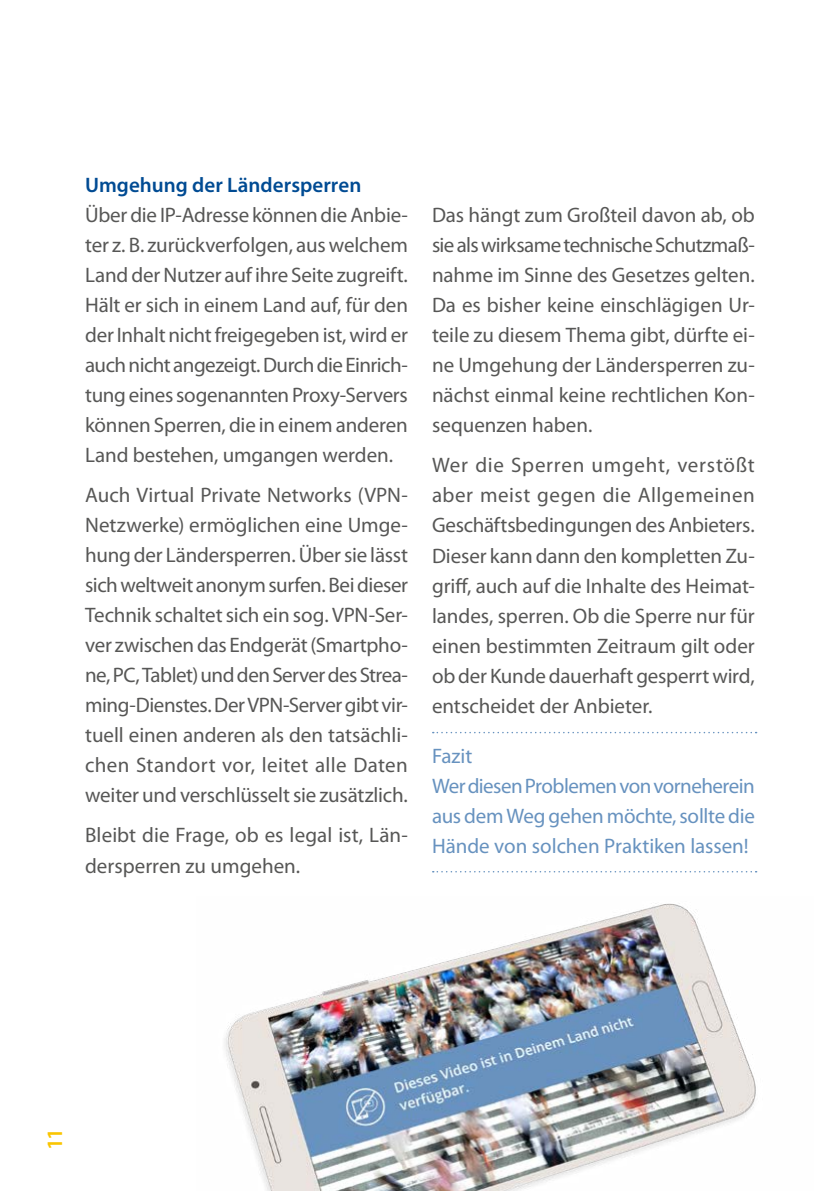
<style>
.page{position:relative;width:840px;height:1191px;background:#fff}
.page>*{position:absolute;margin:0;border:0;box-sizing:border-box;transform-origin:0 0}
.t1{font:600 22px "Myriad Pro";color:#fac502}
.t2{font:21px/30px "Myriad Pro";letter-spacing:-.005em;color:#575756;text-align:justify}
.t3{font:21px/30px "Myriad Pro";letter-spacing:-.015em;color:#6792bf}
.t4{font:600 21px "Myriad Pro";color:#004b93}
</style>
<div class="page">
<svg style="left:432px;top:871px;width:324px;height:1px"></svg>
<svg style="left:432px;top:732px;width:324px;height:1px"></svg>
<img style="left:224px;top:903px;width:532px;height:288px">
<p class="t4" style="left:85px;top:172px;width:277px">Umgehung der Ländersperren</p>
<p class="t2" style="left:85px;top:200px;width:324px">Über die IP-Adresse können die Anbie&shy;ter z. B. zurückverfolgen, aus welchem Land der Nutzer auf ihre Seite zugreift.<br>Hält er sich in einem Land auf, für den der Inhalt nicht freigegeben ist, wird er auch nicht angezeigt. Durch die Einrich&shy;tung eines sogenannten Proxy-Servers können Sperren, die in einem anderen Land bestehen, umgangen werden.</p>
<p class="t2" style="left:85px;top:480px;width:324px">Auch Virtual Private Networks (VPN-Netzwerke) ermöglichen eine Umge&shy;hung der Ländersperren. Über sie lässt sich weltweit anonym surfen. Bei dieser Technik schaltet sich ein sog. VPN-Ser&shy;ver zwischen das Endgerät (Smartpho&shy;ne, PC, Tablet) und den Server des Strea&shy;ming-Dienstes. Der VPN-Server gibt vir&shy;tuell einen anderen als den tatsächli&shy;chen Standort vor, leitet alle Daten weiter und verschlüsselt sie zusätzlich.</p>
<p class="t2" style="left:85px;top:820px;width:324px">Bleibt die Frage, ob es legal ist, Län&shy;dersperren zu umgehen.</p>
<p class="t2" style="left:432px;top:200px;width:324px">Das hängt zum Großteil davon ab, ob sie als wirksame technische Schutzmaß&shy;nahme im Sinne des Gesetzes gelten.<br>Da es bisher keine einschlägigen Ur&shy;teile zu diesem Thema gibt, dürfte ei&shy;ne Umgehung der Ländersperren zu&shy;nächst einmal keine rechtlichen Kon&shy;sequenzen haben.</p>
<p class="t2" style="left:432px;top:450px;width:324px">Wer die Sperren umgeht, verstößt aber meist gegen die Allgemeinen Geschäftsbedingungen des Anbieters.<br>Dieser kann dann den kompletten Zu&shy;griff, auch auf die Inhalte des Heimat&shy;landes, sperren. Ob die Sperre nur für einen bestimmten Zeitraum gilt oder ob der Kunde dauerhaft gesperrt wird, entscheidet der Anbieter.</p>
<p class="t3" style="left:432px;top:740px;width:324px">Fazit<br>Wer diesen Problemen von vorneherein aus dem Weg gehen möchte, sollte die<br>Hände von solchen Praktiken lassen!</p>
<p class="t1" style="left:41px;top:1149px;width:24px;rotate:-90deg">11</p>
</div>
